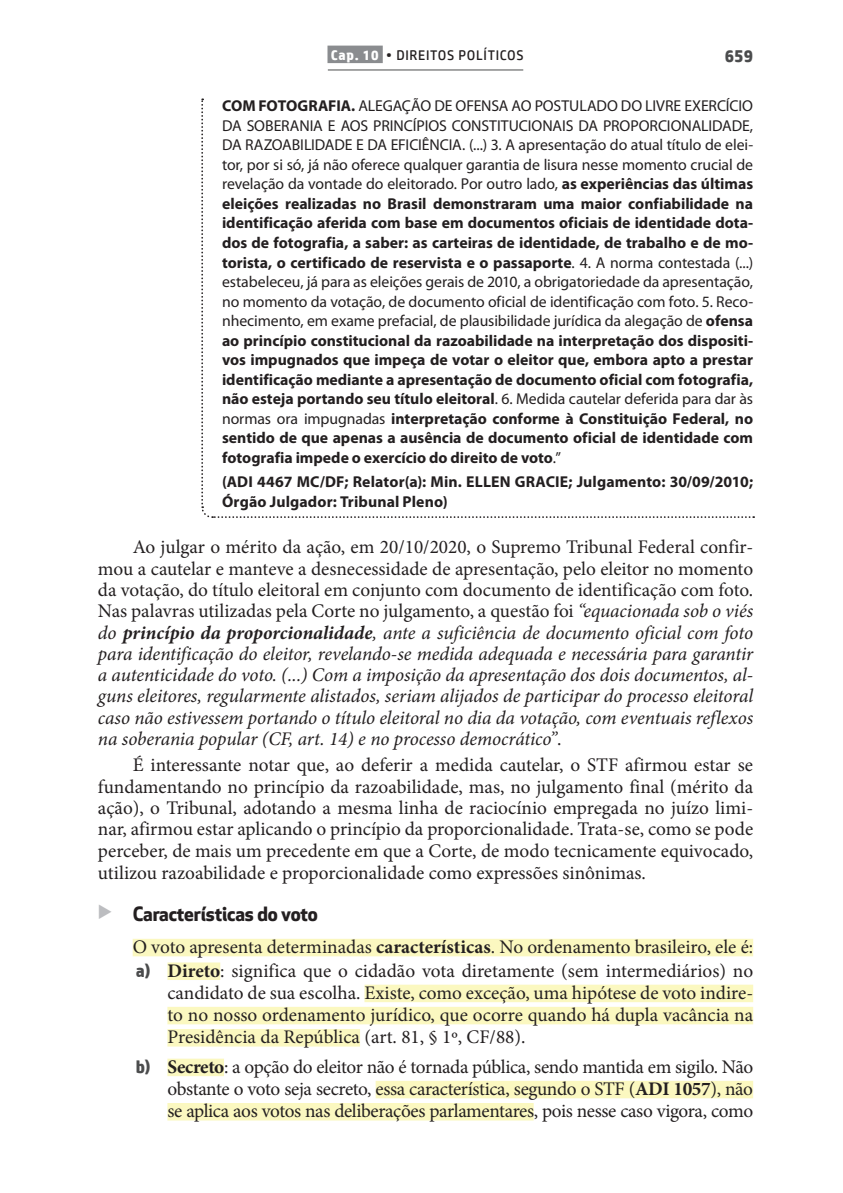
<style>
.page{position:relative;width:843px;height:1193px;background:#fff}
.page>*{position:absolute;margin:0;border:0;box-sizing:border-box;transform-origin:0 0}
.t1{font:19.25px/21.5px "Minion Pro";color:#231f20;text-align:justify}
.t2{font:italic 19.25px/21.3px "Minion Pro";letter-spacing:-.005em;color:#231f20;text-align:justify}
.t3{font:700 19.25px "Apex New";letter-spacing:-.01em;color:#231f20}
.t4{font:700 17.5px "HP Simplified";color:#4b4c4d}
.t5{font:700 15.75px/19.6px "Myriad Pro";letter-spacing:.005em;color:#231f20;text-align:justify}
.t6{font:14px "HP Simplified";letter-spacing:.05em;color:#231f20}
.s1{font-weight:700;color:#fff}
.s2{font-weight:400}
.s3{font-style:normal}
.s4{font-weight:700}
.s5{color:#bcbdc0}
.s6{font-family:"HP Simplified";font-weight:700;font-size:17.5px;color:#4b4c4d}
</style>
<div class="page">
<hr style="left:328px;top:69px;width:195px;height:1px;background:#4b4c4d">
<div style="left:327px;top:46px;width:56px;height:17px;background:#8a8c8f"></div>
<svg style="left:201px;top:98px;width:553px;height:420px"></svg>
<div style="left:133px;top:938px;width:620px;height:18px;background:#fbf8c0"></div>
<div style="left:167px;top:962px;width:53px;height:17px;background:#fbf8c0"></div>
<div style="left:364px;top:984px;width:389px;height:17px;background:#fbf8c0"></div>
<div style="left:167px;top:1006px;width:586px;height:18px;background:#fbf8c0"></div>
<div style="left:167px;top:1028px;width:193px;height:18px;background:#fbf8c0"></div>
<div style="left:167px;top:1058px;width:57px;height:17px;background:#fbf8c0"></div>
<div style="left:375px;top:1080px;width:378px;height:18px;background:#fbf8c0"></div>
<div style="left:167px;top:1102px;width:366px;height:18px;background:#fbf8c0"></div>
<p class="t6" style="left:331px;top:47px;width:194px"><span class="s1">Cap. 10</span> • DIREITOS POLÍTICOS</p>
<p class="t4" style="left:724px;top:46px;width:30px">659</p>
<p class="t5" style="left:222px;top:95px;width:532px">COM FOTOGRAFIA. <span class="s2">ALEGAÇÃO DE OFENSA AO POSTULADO DO LIVRE EXERCÍCIO DA SOBERANIA E AOS PRINCÍPIOS CONSTITUCIONAIS DA PROPORCIONALIDADE, DA RAZOABILIDADE E DA EFICIÊNCIA. (...) 3. A apresentação do atual título de elei&shy;tor, por si só, já não oferece qualquer garantia de lisura nesse momento crucial de revelação da vontade do eleitorado. Por outro lado,</span> as experiências das últimas eleições realizadas no Brasil demonstraram uma maior confiabilidade na identificação aferida com base em documentos oficiais de identidade dota&shy;dos de fotografia, a saber: as carteiras de identidade, de trabalho e de mo&shy;torista, o certificado de reservista e o passaporte<span class="s2">. 4. A norma contestada (...) estabeleceu, já para as eleições gerais de 2010, a obrigatoriedade da apresentação, no momento da votação, de documento oficial de identificação com foto. 5. Reco&shy;nhecimento, em exame prefacial, de plausibilidade jurídica da alegação de</span> ofensa ao princípio constitucional da razoabilidade na interpretação dos dispositi&shy;vos impugnados que impeça de votar o eleitor que, embora apto a prestar identificação mediante a apresentação de documento oficial com fotografia, não esteja portando seu título eleitoral<span class="s2">. 6. Medida cautelar deferida para dar às normas ora impugnadas</span> interpretação conforme à Constituição Federal, no sentido de que apenas a ausência de documento oficial de identidade com fotografia impede o exercício do direito de voto<span class="s2">.”</span></p>
<p class="t5" style="left:222px;top:472px;width:532px">(ADI 4467 MC/DF; Relator(a): Min. ELLEN GRACIE; Julgamento: 30/09/2010;<br>Órgão Julgador: Tribunal Pleno)</p>
<p class="t2" style="left:98px;top:536px;width:656px;text-indent:35px"><span class="s3">Ao julgar o mérito da ação, em 20/10/2020, o Supremo Tribunal Federal confir&shy;mou a cautelar e manteve a desnecessidade de apresentação, pelo eleitor no momento da votação, do título eleitoral em conjunto com documento de identificação com foto.<br>Nas palavras utilizadas pela Corte no julgamento, a questão foi</span> “equacionada sob o viés do <span class="s4">princípio da proporcionalidade</span>, ante a suficiência de documento oficial com foto para identificação do eleitor, revelando-se medida adequada e necessária para garantir a autenticidade do voto. (...) Com a imposição da apresentação dos dois documentos, al&shy;guns eleitores, regularmente alistados, seriam alijados de participar do processo eleitoral caso não estivessem portando o título eleitoral no dia da votação, com eventuais reflexos na soberania popular (CF, art. 14) e no processo democrático”<span class="s3">.</span></p>
<p class="t1" style="left:98px;top:754px;width:656px;text-indent:35px">É interessante notar que, ao deferir a medida cautelar, o STF afirmou estar se fundamentando no princípio da razoabilidade, mas, no julgamento final (mérito da ação), o Tribunal, adotando a mesma linha de raciocínio empregada no juízo limi&shy;nar, afirmou estar aplicando o princípio da proporcionalidade. Trata-se, como se pode perceber, de mais um precedente em que a Corte, de modo tecnicamente equivocado, utilizou razoabilidade e proporcionalidade como expressões sinônimas.</p>
<p class="t3" style="left:98px;top:899px;width:221px"><span class="s5">▶</span> Características do voto</p>
<p class="t1" style="left:133px;top:935px;width:622px">O voto apresenta determinadas <span class="s4">características</span>. No ordenamento brasileiro, ele é:</p>
<p class="t1" style="left:136px;top:959px;width:618px"><span class="s6">a)</span> <span class="s4">Direto</span>: significa que o cidadão vota diretamente (sem intermediários) no</p>
<p class="t1" style="left:167px;top:981px;width:587px">candidato de sua escolha. Existe, como exceção, uma hipótese de voto indire-</p>
<p class="t1" style="left:167px;top:1003px;width:587px">to no nosso ordenamento jurídico, que ocorre quando há dupla vacância na</p>
<p class="t1" style="left:167px;top:1025px;width:359px">Presidência da República (art. 81, § 1º, CF/88).</p>
<p class="t1" style="left:167px;top:1055px;width:587px;line-height:22.2px;text-indent:-32px"><span class="s6">b)</span> <span class="s4">Secreto</span>: a opção do eleitor não é tornada pública, sendo mantida em sigilo. Não obstante o voto seja secreto, essa característica, segundo o STF (<span class="s4">ADI 1057</span>), não se aplica aos votos nas deliberações parlamentares, pois nesse caso vigora, como</p>
</div>
